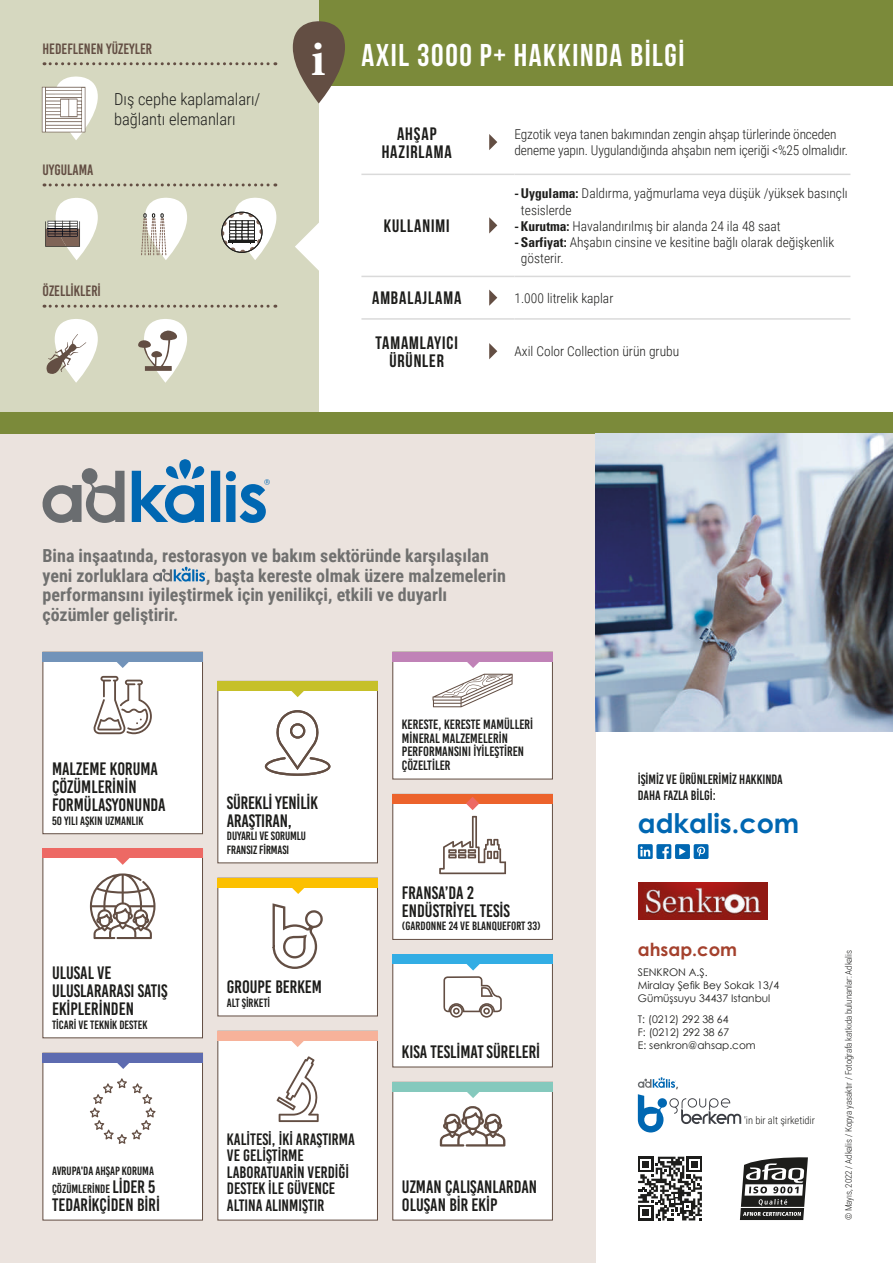
<style>
.page{position:relative;width:893px;height:1263px;background:#fff}
.page>*{position:absolute;margin:0;border:0;box-sizing:border-box;transform-origin:0 0}
.t1{font:700 49.35px "Minion Pro";color:#fff}
.t2{font:31.5px "Bebas Neue";letter-spacing:.05em;color:#fff}
.t3{font:700 27px "Century Gothic Pro";color:#0067b2}
.t4{font:18px/18px "Bebas Kai";color:#1d1d1b}
.t5{font:700 18px/19.5px "Roboto Condensed";color:#70706f}
.t6{font:18px/18px "Bebas Neue";letter-spacing:.05em;color:#1d1d1b;text-align:center}
.t7{font:700 18px "Century Gothic Pro";color:#a4412d}
.t8{font:16.5px/16.5px "Bebas Kai";color:#1d1d1b}
.t9{font:300 16.5px/19.8px "Roboto Condensed";color:#1d1d1b}
.t10{font:15px "Bebas Kai";color:#634e43}
.t11{font:300 13.5px/16.2px "Roboto Condensed";color:#1d1d1b}
.t12{font:13.5px/13.5px "Bebas Kai";color:#1d1d1b}
.t13{font:12px/18px "Bebas Kai";color:#1d1d1b}
.t14{font:10.5px/13.2px "Century Gothic";color:#1d1d1b}
.t15{font:300 10.5px "Roboto Condensed";letter-spacing:-.005em;color:#1d1d1b}
.t16{font:10.5px "Frutiger LT 57 Cn";color:#1d1d1b}
.t17{font:300 9px "Roboto Condensed";letter-spacing:-.01em;color:#1d1d1b}
.s1{font-family:"Univers LT 67 Bd Cn";font-weight:400}
.s2{font-size:18px}
</style>
<div class="page">
<div style="left:0;top:434px;width:595px;height:829px;background:#ebe3de"></div>
<div style="left:319px;top:0;width:574px;height:85px;background:#7b8a3a"></div>
<div style="left:0;top:0;width:319px;height:412px;background:#d6d8c0"></div>
<svg style="left:293px;top:21px;width:52px;height:82px"></svg>
<div style="left:0;top:412px;width:893px;height:22px;background:#7b8a3a"></div>
<hr style="left:361px;top:174px;width:111px;height:1px;background:#dadada">
<hr style="left:361px;top:318px;width:111px;height:2px;background:#dadada">
<hr style="left:472px;top:174px;width:42px;height:1px;background:#dadada">
<hr style="left:514px;top:174px;width:336px;height:1px;background:#dadada">
<hr style="left:361px;top:276px;width:111px;height:1px;background:#dadada">
<hr style="left:472px;top:276px;width:42px;height:1px;background:#dadada">
<hr style="left:514px;top:276px;width:336px;height:1px;background:#dadada">
<hr style="left:472px;top:318px;width:42px;height:2px;background:#dadada">
<hr style="left:514px;top:318px;width:336px;height:2px;background:#dadada">
<svg style="left:489px;top:134px;width:8px;height:16px"></svg>
<svg style="left:489px;top:217px;width:8px;height:16px"></svg>
<svg style="left:489px;top:290px;width:8px;height:16px"></svg>
<svg style="left:489px;top:343px;width:8px;height:16px"></svg>
<svg style="left:638px;top:1077px;width:38px;height:11px"></svg>
<svg style="left:44px;top:62px;width:232px;height:3px"></svg>
<svg style="left:44px;top:183px;width:232px;height:3px"></svg>
<svg style="left:42px;top:76px;width:56px;height:64px"></svg>
<img style="left:595px;top:434px;width:298px;height:297px">
<svg style="left:638px;top:1157px;width:64px;height:63px"></svg>
<svg style="left:740px;top:1157px;width:68px;height:63px"></svg>
<hr style="left:741px;top:1207px;width:63px;height:1px;background:#fff">
<div style="left:656px;top:844px;width:15px;height:15px;background:#0067b2;border-radius:2px"></div>
<svg style="left:662px;top:846px;width:7px;height:13px"></svg>
<svg style="left:638px;top:844px;width:15px;height:15px"></svg>
<svg style="left:640px;top:846px;width:10px;height:10px"></svg>
<div style="left:694px;top:844px;width:14px;height:15px;background:#0067b2;border-radius:2px"></div>
<svg style="left:697px;top:846px;width:8px;height:10px"></svg>
<div style="left:675px;top:844px;width:15px;height:15px;background:#0067b2;border-radius:2px"></div>
<svg style="left:679px;top:848px;width:7px;height:7px"></svg>
<svg style="left:638px;top:1094px;width:103px;height:38px"></svg>
<img style="left:638px;top:882px;width:129px;height:38px">
<div style="left:43px;top:1053px;width:160px;height:167px;background:#fff"></div>
<div style="left:43px;top:1053px;width:160px;height:167px;border:1px solid #634e43"></div>
<svg style="left:90px;top:1078px;width:66px;height:66px"></svg>
<div style="left:43px;top:1053px;width:160px;height:9px;background:#5d6bb0"></div>
<svg style="left:117px;top:1062px;width:13px;height:7px"></svg>
<div style="left:218px;top:1031px;width:159px;height:189px;background:#fff"></div>
<div style="left:217px;top:1031px;width:161px;height:189px;border:1px solid #634e43"></div>
<div style="left:217px;top:1031px;width:161px;height:9px;background:#f7b29a"></div>
<svg style="left:291px;top:1040px;width:13px;height:7px"></svg>
<svg style="left:277px;top:1056px;width:42px;height:66px"></svg>
<div style="left:393px;top:1082px;width:159px;height:138px;background:#fff"></div>
<div style="left:392px;top:1082px;width:161px;height:138px;border:1px solid #634e43"></div>
<div style="left:392px;top:1082px;width:161px;height:9px;background:#85c9bd"></div>
<svg style="left:466px;top:1091px;width:14px;height:7px"></svg>
<svg style="left:440px;top:1106px;width:65px;height:40px"></svg>
<div style="left:43px;top:849px;width:160px;height:189px;background:#fff"></div>
<div style="left:218px;top:878px;width:159px;height:138px;background:#fff"></div>
<div style="left:217px;top:878px;width:161px;height:138px;border:1px solid #634e43"></div>
<div style="left:217px;top:878px;width:161px;height:9px;background:#fcc000"></div>
<div style="left:218px;top:681px;width:159px;height:182px;background:#fff"></div>
<div style="left:217px;top:681px;width:161px;height:9px;background:#c6c029"></div>
<svg style="left:42px;top:197px;width:301px;height:773px"></svg>
<div style="left:393px;top:955px;width:159px;height:112px;background:#fff"></div>
<div style="left:392px;top:954px;width:161px;height:113px;border:1px solid #634e43"></div>
<div style="left:392px;top:954px;width:161px;height:10px;background:#32ade4"></div>
<svg style="left:466px;top:964px;width:14px;height:6px"></svg>
<svg style="left:443px;top:976px;width:59px;height:42px"></svg>
<div style="left:393px;top:652px;width:159px;height:127px;background:#fff"></div>
<div style="left:392px;top:652px;width:161px;height:127px;border:1px solid #634e43"></div>
<div style="left:392px;top:652px;width:161px;height:9px;background:#c082b7"></div>
<svg style="left:466px;top:661px;width:14px;height:7px"></svg>
<svg style="left:432px;top:674px;width:81px;height:33px"></svg>
<div style="left:393px;top:794px;width:159px;height:145px;background:#fff"></div>
<div style="left:392px;top:794px;width:161px;height:146px;border:1px solid #634e43"></div>
<div style="left:392px;top:794px;width:161px;height:9px;background:#ec632c"></div>
<svg style="left:466px;top:797px;width:13px;height:13px"></svg>
<svg style="left:439px;top:816px;width:67px;height:58px"></svg>
<p class="t10" style="left:43px;top:41px;width:111px">HEDEFLENEN YÜZEYLER</p>
<p class="t10" style="left:43px;top:162px;width:52px">UYGULAMA</p>
<p class="t9" style="left:114px;top:88px;width:148px">Dış cephe kaplamaları/ bağlantı elemanları</p>
<p class="t10" style="left:43px;top:283px;width:60px">ÖZELLİKLERİ</p>
<h1 class="t1" style="left:311px;top:24px;width:16px">i</h1>
<h2 class="t2" style="left:361px;top:38px;width:324px">AXIL 3000 P+ HAKKINDA BİLGİ</h2>
<h3 class="t6" style="left:382px;top:124px;width:72px">AHŞAP<br>HAZIRLAMA</h3>
<p class="t11" style="left:514px;top:126px;width:335px">Egzotik veya tanen bakımından zengin ahşap türlerinde önceden deneme yapın. Uygulandığında ahşabın nem içeriği &lt;%25 olmalıdır.</p>
<h3 class="t6" style="left:384px;top:217px;width:67px">KULLANIMI</h3>
<p class="t11" style="left:521px;top:185px;width:328px;text-indent:-6px"><span class="s1">-Uygulama:</span> Daldırma, yağmurlama veya düşük /yüksek basınçlı tesislerde</p>
<p class="t11" style="left:514px;top:217px;width:268px"><span class="s1">- Kurutma:</span> Havalandırılmış bir alanda 24 ila 48 saat</p>
<p class="t11" style="left:521px;top:234px;width:315px;text-indent:-6px"><span class="s1">- Sarfiyat:</span> Ahşabın cinsine ve kesitine bağlı olarak değişkenlik gösterir.</p>
<h3 class="t6" style="left:372px;top:289px;width:91px">AMBALAJLAMA</h3>
<p class="t11" style="left:514px;top:289px;width:100px">1.000 litrelik kaplar</p>
<h3 class="t6" style="left:376px;top:333px;width:84px">TAMAMLAYICI<br>ÜRÜNLER</h3>
<p class="t11" style="left:514px;top:343px;width:166px">Axil Color Collection ürün grubu</p>
<h3 class="t5" style="left:43px;top:545px;width:448px">Bina inşaatında, restorasyon ve bakım sektöründe karşılaşılan yeni zorluklara</h3>
<h3 class="t5" style="left:43px;top:565px;width:465px;text-indent:163px">, başta kereste olmak üzere malzemelerin performansını iyileştirmek için yenilikçi, etkili ve duyarlı çözümler geliştirir.</h3>
<h3 class="t4" style="left:52px;top:760px;width:115px">MALZEME KORUMA<br>ÇÖZÜMLERİNİN<br>FORMÜLASYONUNDA</h3>
<p class="t13" style="left:52px;top:811px;width:93px">50 YILI AŞKIN UZMANLIK</p>
<h3 class="t4" style="left:52px;top:964px;width:117px">ULUSAL VE<br>ULUSLARARASI SATIŞ<br>EKİPLERİNDEN</h3>
<p class="t13" style="left:52px;top:1016px;width:97px">TİCARİ VE TEKNİK DESTEK</p>
<p class="t13" style="left:52px;top:1162px;width:105px">AVRUPA'DA AHŞAP KORUMA<br>ÇÖZÜMLERİNDE <span class="s2">LİDER 5</span></p>
<h3 class="t4" style="left:52px;top:1196px;width:110px">TEDARİKÇİDEN BİRİ</h3>
<h3 class="t4" style="left:227px;top:794px;width:92px">SÜREKLİ YENİLİK<br>ARAŞTIRAN,</h3>
<p class="t13" style="left:227px;top:829px;width:80px;line-height:13.5px">DUYARLI VE SORUMLU<br>FRANSIZ FİRMASI</p>
<h3 class="t4" style="left:227px;top:978px;width:97px">GROUPE BERKEM</h3>
<p class="t13" style="left:227px;top:994px;width:45px">ALT ŞİRKETİ</p>
<p class="t8" style="left:227px;top:1131px;width:129px">KALİTESİ, İKİ ARAŞTIRMA<br>VE GELİŞTİRME<br>LABORATUARİN VERDİĞİ<br>DESTEK İLE GÜVENCE<br>ALTINA ALINMIŞTIR</p>
<p class="t12" style="left:402px;top:718px;width:133px">KERESTE, KERESTE MAMÜLLERİ<br>MİNERAL MALZEMELERİN<br>PERFORMANSINI İYİLEŞTİREN<br>ÇÖZELTİLER</p>
<h3 class="t4" style="left:402px;top:884px;width:110px">FRANSA’DA 2<br>ENDÜSTRİYEL TESİS</h3>
<p class="t13" style="left:402px;top:917px;width:140px">(GARDONNE 24 VE BLANQUEFORT 33)</p>
<h3 class="t4" style="left:402px;top:1043px;width:140px">KISA TESLİMAT SÜRELERİ</h3>
<h3 class="t4" style="left:402px;top:1178px;width:137px">UZMAN ÇALIŞANLARDAN<br>OLUŞAN BİR EKİP</h3>
<p class="t12" style="left:638px;top:771px;width:147px;line-height:16.2px">İŞİMİZ VE ÜRÜNLERİMİZ HAKKINDA<br>DAHA FAZLA BİLGİ:</p>
<h3 class="t3" style="left:638px;top:806px;width:163px">adkalis.com</h3>
<h3 class="t7" style="left:638px;top:939px;width:101px">ahsap.com</h3>
<p class="t14" style="left:638px;top:965px;width:143px">SENKRON A.Ş.<br>Miralay Şefik Bey Sokak 13/4<br>Gümüşsuyu 34437 Istanbul</p>
<p class="t14" style="left:638px;top:1012px;width:119px">T: (0212) 292 38 64<br>F: (0212) 292 38 67<br>E: senkron@ahsap.com</p>
<p class="t16" style="left:676px;top:1078px;width:4px">,</p>
<p class="t15" style="left:744px;top:1113px;width:72px">'in bir alt şirketidir</p>
<p class="t17" style="left:842px;top:1220px;width:272px;rotate:-90deg">© Mayıs, 2022 / Adkalis / Kopya yasaktır / Fotoğrafa katkıda bulunanlar: Adkalis</p>
</div>
